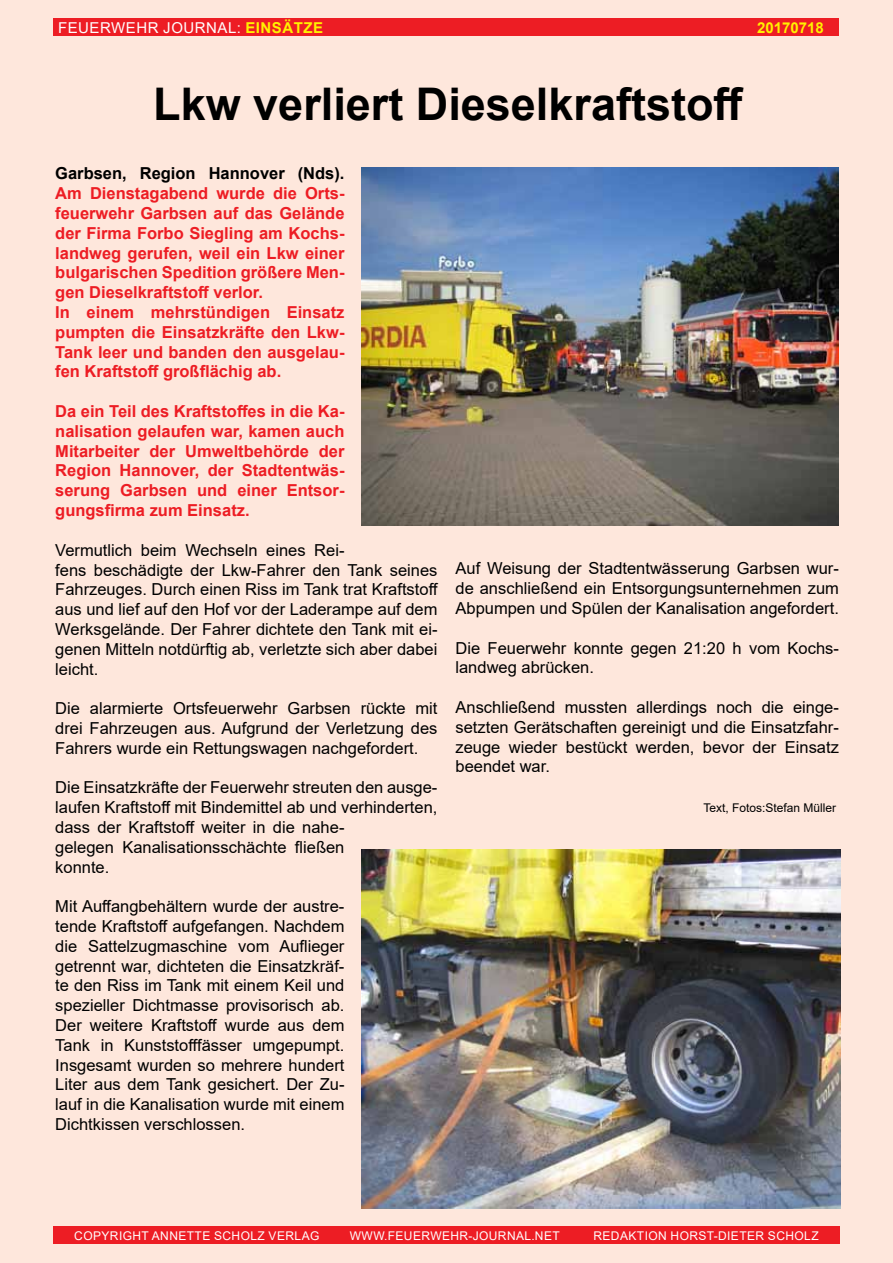
<style>
.page{position:relative;width:893px;height:1263px;background:#fee7dc}
.page>*{position:absolute;margin:0;border:0;box-sizing:border-box;transform-origin:0 0}
.t1{font:700 45px "Arial";color:#000}
.t2{font:16.5px/19.8px "Arial";color:#000;text-align:justify}
.t3{font:700 16.5px/19.8px "Arial";color:#ed1d24}
.t4{font:700 16.5px "Arial";color:#000}
.t5{font:15px "Arial";letter-spacing:.035em;color:#fff}
.t6{font:700 15px "Arial";color:#fff200}
.t7{font:12px "Arial";letter-spacing:.035em;color:#fff}
.t8{font:12px "Arial";color:#000}
.s1{font-weight:700;color:#fff200}
</style>
<div class="page">
<div style="left:53px;top:1226px;width:787px;height:18px;background:#ed1d24"></div>
<div style="left:54px;top:18px;width:785px;height:18px;background:#ed1d24"></div>
<img style="left:361px;top:850px;width:479px;height:359px">
<img style="left:361px;top:167px;width:478px;height:358px">
<p class="t5" style="left:58px;top:17px;width:265px">Feuerwehr Journal: <span class="s1">Einsätze</span></p>
<p class="t6" style="left:757px;top:17px;width:68px">20170718</p>
<h1 class="t1" style="left:153px;top:72px;width:592px">Lkw verliert Dieselkraftstoff</h1>
<p class="t4" style="left:55px;top:162px;width:291px">Garbsen, Region Hannover (Nds).</p>
<p class="t3" style="left:55px;top:184px;width:291px">Am Dienstagabend wurde die Orts&shy;feuerwehr Garbsen auf das Gelände der Firma Forbo Siegling am Kochs&shy;landweg gerufen, weil ein Lkw einer bulgarischen Spedition größere Men&shy;gen Dieselkraftstoff verlor.<br>In einem mehrstündigen Einsatz pumpten die Einsatzkräfte den Lkw-Tank leer und banden den ausgelau&shy;fen Kraftstoff großflächig ab.</p>
<p class="t3" style="left:55px;top:402px;width:291px;text-align:justify">Da ein Teil des Kraftstoffes in die Ka&shy;nalisation gelaufen war, kamen auch Mitarbeiter der Umweltbehörde der Region Hannover, der Stadtentwäs&shy;serung Garbsen und einer Entsor&shy;gungsfirma zum Einsatz.</p>
<p class="t2" style="left:55px;top:540px;width:384px;text-align:left">Vermutlich beim Wechseln eines Rei-<br>fens beschädigte der Lkw-Fahrer den Tank seines Fahrzeuges. Durch einen Riss im Tank trat Kraftstoff aus und lief auf den Hof vor der Laderampe auf dem Werksgelände. Der Fahrer dichtete den Tank mit ei&shy;genen Mitteln notdürftig ab, verletzte sich aber dabei leicht.</p>
<p class="t2" style="left:55px;top:698px;width:384px">Die alarmierte Ortsfeuerwehr Garbsen rückte mit drei Fahrzeugen aus. Aufgrund der Verletzung des Fahrers wurde ein Rettungswagen nachgefordert.</p>
<p class="t2" style="left:55px;top:777px;width:384px;text-align:left">Die Einsatzkräfte der Feuerwehr streuten den ausge&shy;laufen Kraftstoff mit Bindemittel ab und verhinderten, dass der Kraftstoff weiter in die nahe-<br>gelegen Kanalisationsschächte fließen<br>konnte.</p>
<p class="t2" style="left:55px;top:896px;width:291px">Mit Auffangbehältern wurde der austre&shy;tende Kraftstoff aufgefangen. Nachdem die Sattelzugmaschine vom Auflieger getrennt war, dichteten die Einsatzkräf&shy;te den Riss im Tank mit einem Keil und spezieller Dichtmasse provisorisch ab.<br>Der weitere Kraftstoff wurde aus dem Tank in Kunststofffässer umgepumpt.<br>I nsgesamt wurden so mehrere hundert Liter aus dem Tank gesichert. Der Zu&shy;lauf in die Kanalisation wurde mit einem Dichtkissen verschlossen.</p>
<p class="t2" style="left:455px;top:559px;width:385px">Auf Weisung der Stadtentwässerung Garbsen wur&shy;de anschließend ein Entsorgungsunternehmen zum Abpumpen und Spülen der Kanalisation angefordert.</p>
<p class="t2" style="left:455px;top:638px;width:385px">Die Feuerwehr konnte gegen 21:20 h vom Kochs&shy;landweg abrücken.</p>
<p class="t2" style="left:455px;top:697px;width:385px">Anschließend mussten allerdings noch die einge&shy;setzten Gerätschaften gereinigt und die Einsatzfahr&shy;zeuge wieder bestückt werden, bevor der Einsatz beendet war.</p>
<p class="t8" style="left:703px;top:800px;width:134px">Text, Fotos:Stefan Müller</p>
<p class="t7" style="left:74px;top:1227px;width:247px">Copyright Annette Scholz Verlag</p>
<p class="t7" style="left:350px;top:1227px;width:211px">www.feuerwehr-journal.net</p>
<p class="t7" style="left:593px;top:1227px;width:227px">Redaktion Horst-Dieter Scholz</p>
</div>
